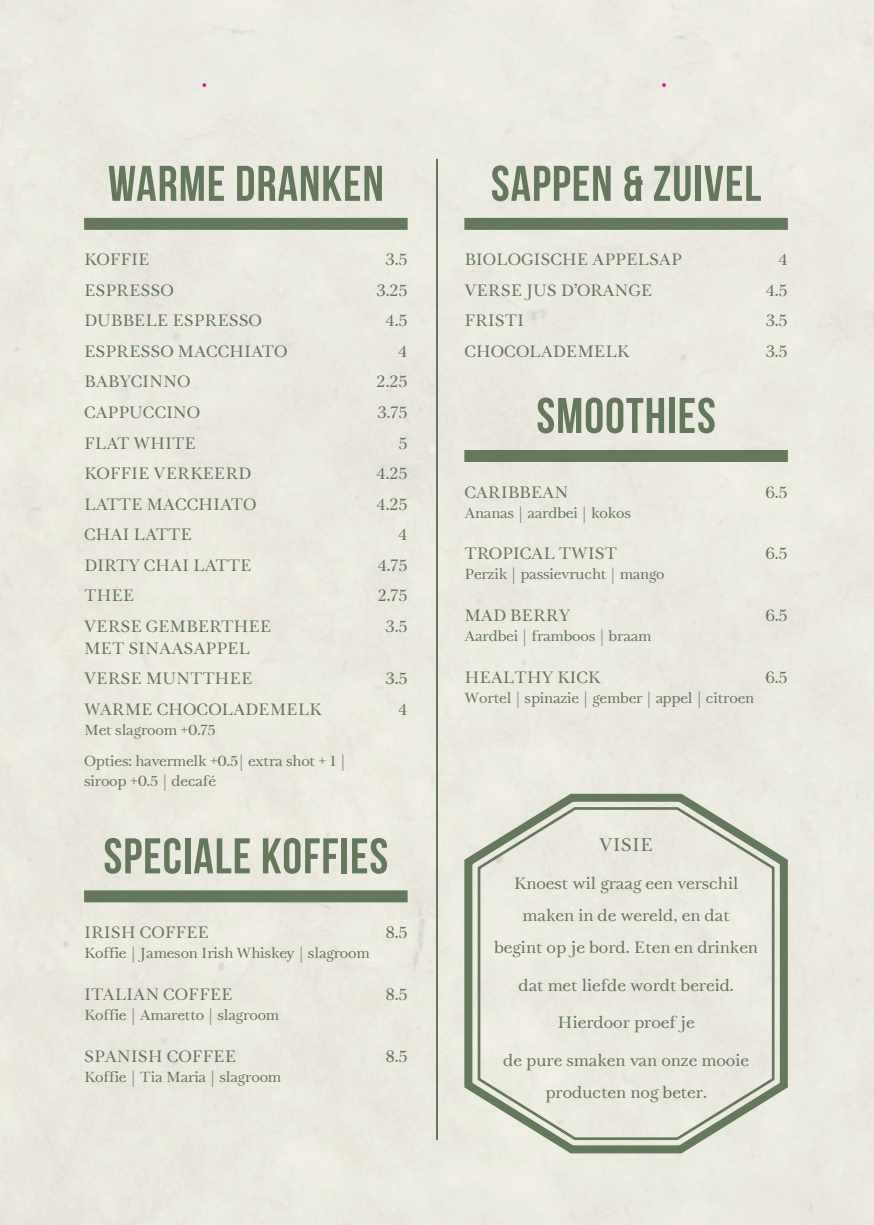
<style>
.page{position:relative;width:874px;height:1225px;background:#fff}
.page>*{position:absolute;margin:0;border:0;box-sizing:border-box;transform-origin:0 0}
.t1{font:700 50px "Bebas Neue";letter-spacing:.02em;color:#64785b}
.t2{font:20px "Tryst";color:#64785b}
.t3{font:18px/32px "Tryst";letter-spacing:-.01em;color:#64785b;text-align:center}
.t4{font:16px/31.4px "Tryst";letter-spacing:-.01em;color:#64785b}
</style>
<div class="page">
<div style="left:0;top:0;width:873px;height:1225px;background:#ebeae0"></div>
<div style="left:84px;top:218px;width:323px;height:12px;background:#64785b"></div>
<div style="left:84px;top:890px;width:323px;height:12px;background:#64785b"></div>
<div style="left:464px;top:218px;width:323px;height:12px;background:#64785b"></div>
<div style="left:464px;top:450px;width:323px;height:12px;background:#64785b"></div>
<svg style="left:202px;top:83px;width:4px;height:4px"></svg>
<svg style="left:661px;top:83px;width:4px;height:4px"></svg>
<hr style="left:436px;top:159px;width:2px;height:981px;background:#64785b">
<svg style="left:457px;top:786px;width:337px;height:374px;background:#cbcfc0"></svg>
<svg style="left:476px;top:806px;width:299px;height:335px;background:#e2e2d7"></svg>
<h1 class="t1" style="left:108px;top:156px;width:277px">WARME DRANKEN</h1>
<p class="t3" style="left:84px;top:245px;width:67px">KOFFIE</p>
<p class="t3" style="left:385px;top:245px;width:24px">3.5</p>
<p class="t3" style="left:84px;top:276px;width:91px">ESPRESSO</p>
<p class="t3" style="left:376px;top:276px;width:33px">3.25</p>
<p class="t3" style="left:84px;top:306px;width:179px">DUBBELE ESPRESSO</p>
<p class="t3" style="left:385px;top:306px;width:24px">4.5</p>
<p class="t3" style="left:84px;top:337px;width:205px">ESPRESSO MACCHIATO</p>
<p class="t3" style="left:398px;top:337px;width:11px">4</p>
<p class="t3" style="left:84px;top:367px;width:108px">BABYCINNO</p>
<p class="t3" style="left:376px;top:367px;width:32px">2.25</p>
<p class="t3" style="left:84px;top:398px;width:118px">CAPPUCCINO</p>
<p class="t3" style="left:377px;top:398px;width:31px">3.75</p>
<p class="t3" style="left:84px;top:428px;width:113px">FLAT WHITE</p>
<p class="t3" style="left:398px;top:428px;width:11px">5</p>
<p class="t3" style="left:84px;top:459px;width:169px">KOFFIE VERKEERD</p>
<p class="t3" style="left:376px;top:459px;width:33px">4.25</p>
<p class="t3" style="left:84px;top:489px;width:174px">LATTE MACCHIATO</p>
<p class="t3" style="left:376px;top:489px;width:33px">4.25</p>
<p class="t3" style="left:84px;top:520px;width:109px">CHAI LATTE</p>
<p class="t3" style="left:398px;top:520px;width:11px">4</p>
<p class="t3" style="left:84px;top:550px;width:169px">DIRTY CHAI LATTE</p>
<p class="t3" style="left:377px;top:550px;width:32px">4.75</p>
<p class="t3" style="left:84px;top:581px;width:52px">THEE</p>
<p class="t3" style="left:377px;top:581px;width:31px">2.75</p>
<p class="t3" style="left:84px;top:611px;width:189px">VERSE GEMBERTHEE</p>
<p class="t3" style="left:385px;top:611px;width:24px">3.5</p>
<p class="t3" style="left:84px;top:634px;width:170px;line-height:30.6px;text-align:left">MET SINAASAPPEL<br>VERSE MUNTTHEE</p>
<p class="t3" style="left:385px;top:664px;width:24px">3.5</p>
<p class="t3" style="left:84px;top:694px;width:239px">WARME CHOCOLADEMELK</p>
<p class="t3" style="left:398px;top:694px;width:11px">4</p>
<p class="t4" style="left:84px;top:715px;width:263px">Met slagroom +0.75<br>Opties: havermelk +0.5| extra shot + 1 |</p>
<p class="t4" style="left:84px;top:766px;width:133px">siroop +0.5 | decafé</p>
<h1 class="t1" style="left:103px;top:828px;width:286px">SPECIALE KOFFIES</h1>
<p class="t3" style="left:84px;top:917px;width:127px">IRISH COFFEE</p>
<p class="t3" style="left:385px;top:917px;width:23px">8.5</p>
<p class="t4" style="left:84px;top:938px;width:287px">Koffie | Jameson Irish Whiskey | slagroom</p>
<p class="t3" style="left:84px;top:979px;width:150px">ITALIAN COFFEE</p>
<p class="t3" style="left:385px;top:979px;width:23px">8.5</p>
<p class="t4" style="left:84px;top:1000px;width:196px">Koffie | Amaretto | slagroom</p>
<p class="t3" style="left:84px;top:1041px;width:154px">SPANISH COFFEE</p>
<p class="t3" style="left:385px;top:1041px;width:23px">8.5</p>
<p class="t4" style="left:84px;top:1062px;width:198px">Koffie | Tia Maria | slagroom</p>
<h1 class="t1" style="left:490px;top:156px;width:272px">SAPPEN &amp; ZUIVEL</h1>
<p class="t3" style="left:464px;top:245px;width:219px">BIOLOGISCHE APPELSAP</p>
<p class="t3" style="left:777px;top:245px;width:11px">4</p>
<p class="t3" style="left:464px;top:276px;width:190px">VERSE JUS D’ORANGE</p>
<p class="t3" style="left:765px;top:276px;width:24px">4.5</p>
<p class="t3" style="left:464px;top:306px;width:61px">FRISTI</p>
<p class="t3" style="left:765px;top:306px;width:24px">3.5</p>
<p class="t3" style="left:464px;top:337px;width:166px">CHOCOLADEMELK</p>
<p class="t3" style="left:765px;top:337px;width:24px">3.5</p>
<h1 class="t1" style="left:536px;top:388px;width:181px">SMOOTHIES</h1>
<p class="t3" style="left:464px;top:477px;width:106px">CARIBBEAN</p>
<p class="t3" style="left:765px;top:477px;width:24px">6.5</p>
<p class="t4" style="left:464px;top:498px;width:168px">Ananas | aardbei | kokos</p>
<p class="t3" style="left:464px;top:539px;width:154px">TROPICAL TWIST</p>
<p class="t3" style="left:765px;top:539px;width:24px">6.5</p>
<p class="t4" style="left:464px;top:560px;width:202px">Perzik | passievrucht | mango</p>
<p class="t3" style="left:464px;top:601px;width:107px">MAD BERRY</p>
<p class="t3" style="left:765px;top:601px;width:24px">6.5</p>
<p class="t4" style="left:464px;top:622px;width:188px">Aardbei | framboos | braam</p>
<p class="t3" style="left:464px;top:663px;width:137px">HEALTHY KICK</p>
<p class="t3" style="left:765px;top:663px;width:24px">6.5</p>
<p class="t4" style="left:464px;top:684px;width:291px">Wortel | spinazie | gember | appel | citroen</p>
<p class="t2" style="left:599px;top:833px;width:55px">VISIE</p>
<p class="t3" style="left:494px;top:869px;width:265px">Knoest wil graag een verschil maken in de wereld, en dat<br>begint op je bord. Eten en drinken</p>
<p class="t3" style="left:503px;top:967px;width:247px;line-height:37.6px">dat met liefde wordt bereid.<br>Hierdoor proef je<br>de pure smaken van onze mooie</p>
<p class="t3" style="left:545px;top:1078px;width:163px">producten nog beter.</p>
</div>
